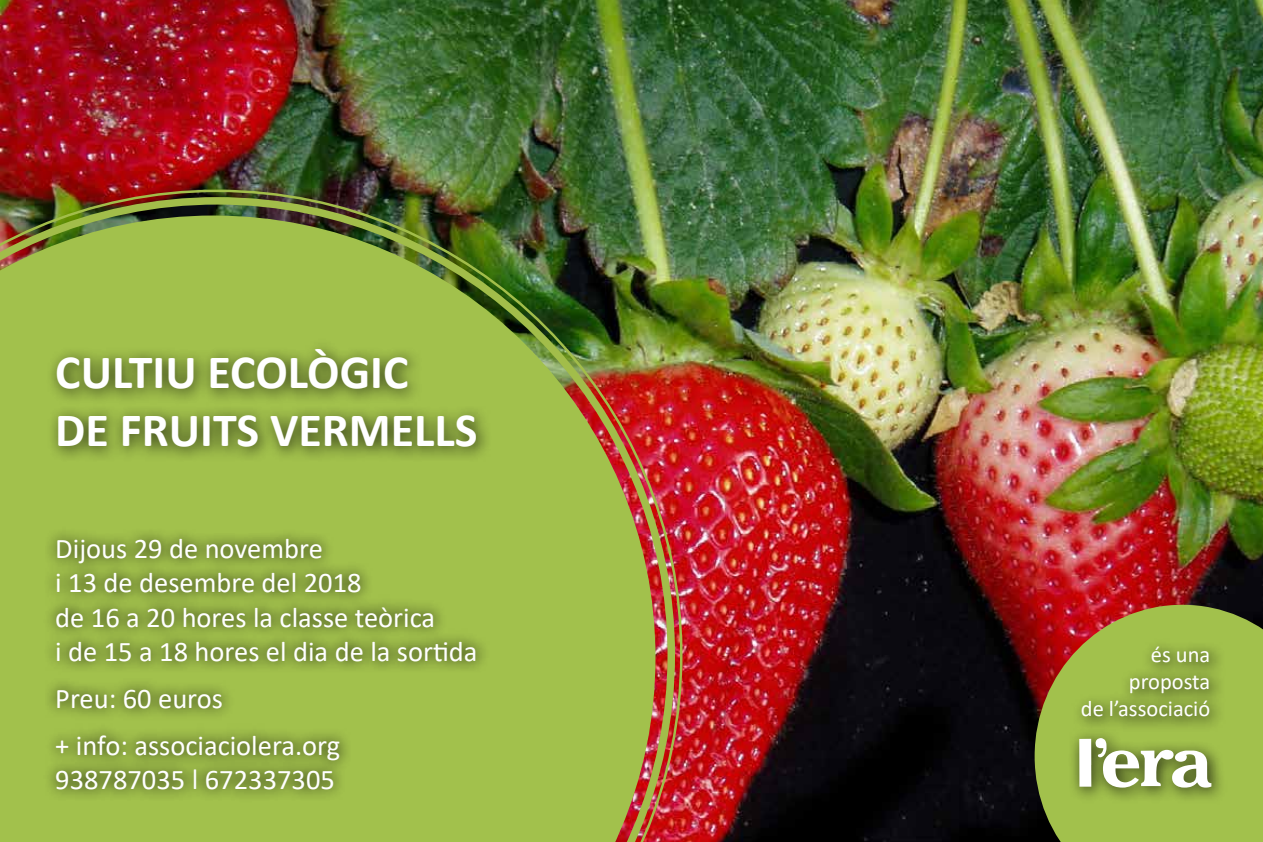
<style>
.page{position:relative;width:1263px;height:842px;background:#fff}
.page>*{position:absolute;margin:0;border:0;box-sizing:border-box;transform-origin:0 0}
.t1{font:700 48px/57.6px "Calibri";color:#fff}
.t2{font:28.5px/34.2px "Calibri";color:#fff}
.t3{font:22.5px/27px "Calibri";color:#fff;text-align:right}
</style>
<div class="page">
<img style="left:0;top:0;width:1263px;height:842px">
<svg style="left:1035px;top:605px;width:228px;height:237px;background:#9c9a3f"></svg>
<img style="left:0;top:190px;width:682px;height:652px">
<img style="left:0;top:197px;width:675px;height:645px">
<div style="left:1071px;top:636px;width:155px;height:97px;background:#000;opacity:.97"></div>
<div style="left:1068px;top:728px;width:160px;height:76px;background:#000;opacity:.75"></div>
<svg style="left:1079px;top:738px;width:132px;height:50px"></svg>
<img style="left:0;top:216px;width:655px;height:626px">
<div style="left:47px;top:338px;width:446px;height:125px;background:#000;opacity:.75"></div>
<div style="left:43px;top:526px;width:446px;height:277px;background:#000;opacity:.97"></div>
<h1 class="t1" style="left:55px;top:342px;width:424px">CULTIU ECOLÒGIC<br>DE FRUITS VERMELLS</h1>
<p class="t2" style="left:55px;top:531px;width:424px">Dijous 29 de novembre<br>i 13 de desembre del 2018<br>de 16 a 20 hores la classe teòrica<br>i de 15 a 18 hores el dia de la sortida</p>
<p class="t2" style="left:55px;top:674px;width:286px;line-height:47px">Preu: 60 euros<br>+ info: associaciolera.org</p>
<p class="t2" style="left:55px;top:762px;width:281px">938787035 ׀ 672337305</p>
<p class="t3" style="left:1081px;top:640px;width:131px">és una proposta<br>de l’associació</p>
</div>
